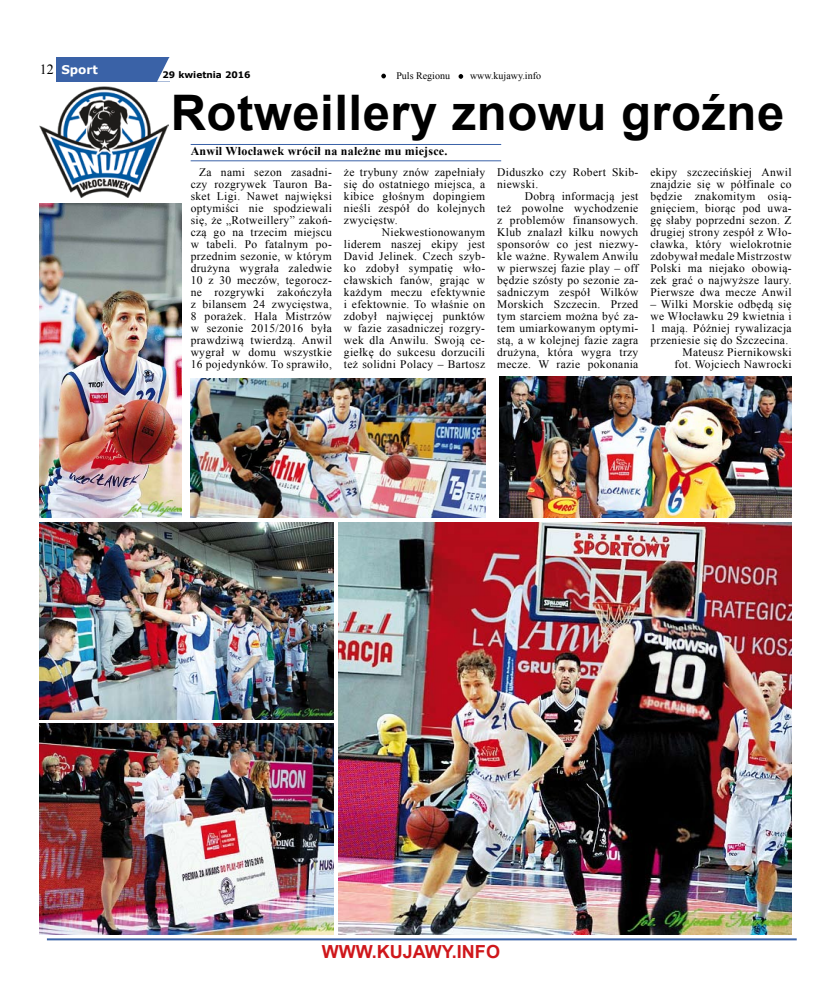
<style>
.page{position:relative;width:820px;height:993px;background:#fff}
.page>*{position:absolute;margin:0;border:0;box-sizing:border-box;transform-origin:0 0}
.t1{font:700 49px "Arial";letter-spacing:.01em;color:#000}
.t2{font:700 18px "Arial";color:#cf171b}
.t3{font:700 12px "Times New Roman";letter-spacing:.02em;color:#000}
.t4{font:700 12px "Verdana";color:#fff}
.t5{font:11.5px/12px "Times New Roman";letter-spacing:.03em;color:#000;text-align:justify}
.t6{font:10px "Times New Roman";color:#000}
.t7{font:700 9px "Verdana";color:#000}
.s1{font-family:"Times New Roman";font-weight:400;font-size:14px;color:#000}
</style>
<div class="page">
<div style="left:56px;top:57px;width:113px;height:24px;background:#3a62a7"></div>
<svg style="left:157px;top:57px;width:13px;height:24px"></svg>
<svg style="left:381px;top:74px;width:5px;height:4px"></svg>
<svg style="left:458px;top:74px;width:5px;height:5px"></svg>
<hr style="left:47px;top:938px;width:749px;height:2px;background:#3a62a7">
<hr style="left:190px;top:160px;width:311px;height:1px;background:#3a62a7">
<hr style="left:190px;top:144px;width:311px;height:1px;background:#3a62a7">
<img style="left:40px;top:87px;width:129px;height:111px">
<img style="left:40px;top:723px;width:293px;height:210px">
<img style="left:190px;top:378px;width:295px;height:139px">
<img style="left:338px;top:522px;width:453px;height:412px">
<img style="left:40px;top:203px;width:141px;height:314px">
<img style="left:499px;top:377px;width:292px;height:140px">
<img style="left:40px;top:523px;width:293px;height:196px">
<p class="t4" style="left:40px;top:62px;width:60px"><span class="s1">12</span> Sport</p>
<p class="t7" style="left:162px;top:69px;width:90px">29 kwietnia 2016</p>
<p class="t6" style="left:396px;top:69px;width:55px">Puls Regionu</p>
<p class="t6" style="left:470px;top:69px;width:72px">www.kujawy.info</p>
<h1 class="t1" style="left:171px;top:80px;width:614px">Rotweillery znowu groźne</h1>
<p class="t3" style="left:190px;top:143px;width:258px">Anwil Włocławek wrócił na należne mu miejsce.</p>
<p class="t5" style="left:190px;top:166px;width:143px;text-indent:8px">Za nami sezon zasadni&shy;czy rozgrywek Tauron Ba&shy;sket Ligi. Nawet najwięksi optymiści nie spodziewali się, że „Rotweillery” zakoń&shy;czą go na trzecim miejscu w tabeli. Po fatalnym po&shy;przednim sezonie, w którym drużyna wygrała zaledwie 10 z 30 meczów, tegorocz&shy;ne rozgrywki zakończyła z bilansem 24 zwycięstwa, 8 porażek. Hala Mistrzów w sezonie 2015/2016 była prawdziwą twierdzą. Anwil wygrał w domu wszystkie 16 pojedynków. To sprawiło,</p>
<p class="t5" style="left:344px;top:166px;width:143px">że trybuny znów zapełniały się do ostatniego miejsca, a kibice głośnym dopingiem nieśli zespół do kolejnych zwycięstw.</p>
<p class="t5" style="left:344px;top:226px;width:143px;text-indent:38px">Niekwestionowanym liderem naszej ekipy jest David Jelinek. Czech szyb&shy;ko zdobył sympatię wło&shy;cławskich fanów, grając w każdym meczu efektywnie i efektownie. To właśnie on zdobył najwięcej punktów w fazie zasadniczej rozgry&shy;wek dla Anwilu. Swoją ce&shy;giełkę do sukcesu dorzucili też solidni Polacy – Bartosz</p>
<p class="t5" style="left:497px;top:166px;width:143px">Diduszko czy Robert Skib&shy;niewski.</p>
<p class="t5" style="left:497px;top:190px;width:143px;text-indent:28px">Dobrą informacją jest też powolne wychodzenie z problemów finansowych.<br>Klub znalazł kilku nowych sponsorów co jest niezwy&shy;kle ważne. Rywalem Anwilu w pierwszej fazie play – off będzie szósty po sezonie za&shy;sadniczym zespół Wilków Morskich Szczecin. Przed tym starciem można być za&shy;tem umiarkowanym optymi&shy;stą, a w kolejnej fazie zagra drużyna, która wygra trzy mecze. W razie pokonania</p>
<p class="t5" style="left:650px;top:165px;width:143px">ekipy szczecińskiej Anwil znajdzie się w półfinale co będzie znakomitym osią&shy;gnięciem, biorąc pod uwa&shy;gę słaby poprzedni sezon. Z drugiej strony zespół z Wło&shy;cławka, który wielokrotnie zdobywał medale Mistrzostw Polski ma niejako obowią&shy;zek grać o najwyższe laury.<br>Pierwsze dwa mecze Anwil</p>
<p class="t5" style="left:650px;top:297px;width:143px;text-align:right">– Wilki Morskie odbędą się we Włocławku 29 kwietnia i<br>1 mają. Później rywalizacja przeniesie się do Szczecina.<br>Mateusz Piernikowski<br>fot. Wojciech Nawrocki</p>
<h2 class="t2" style="left:322px;top:939px;width:179px">WWW.KUJAWY.INFO</h2>
</div>
